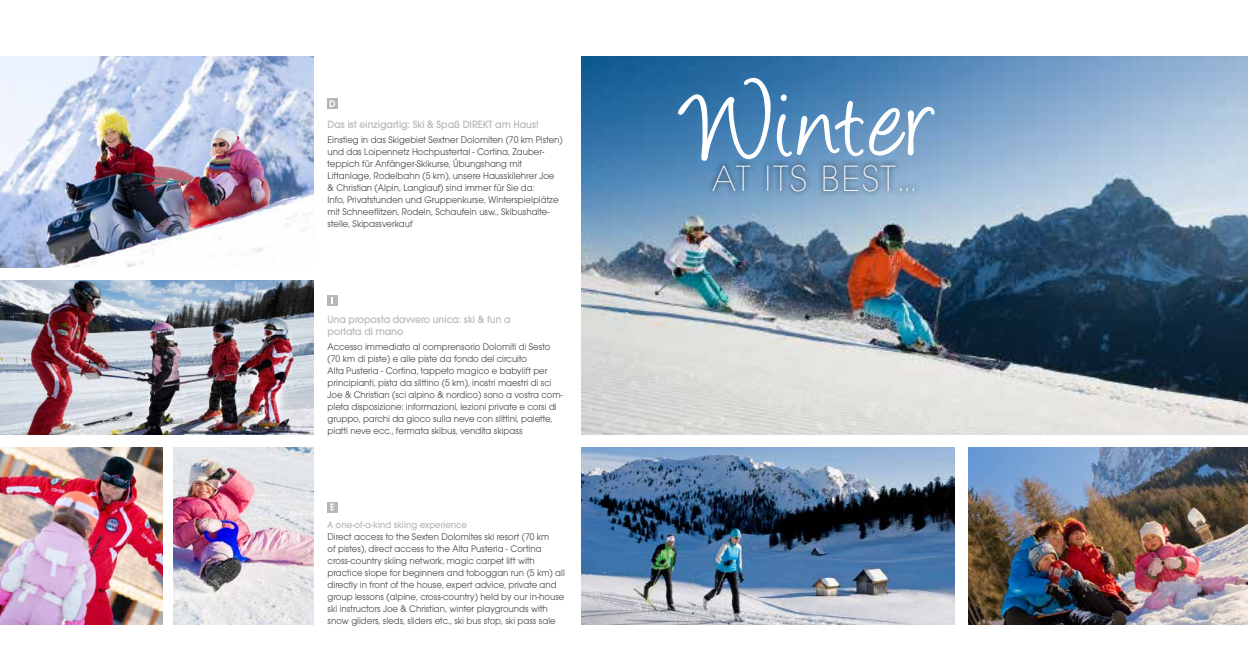
<style>
.page{position:relative;width:1248px;height:667px;background:#fff}
.page>*{position:absolute;margin:0;border:0;box-sizing:border-box;transform-origin:0 0}
.t1{font:118.2px "Angelina";letter-spacing:.02em;color:#fff}
.t2{font:200 37.9px "Avant Garde Gothic Itc T";letter-spacing:.04em;color:#fff}
.t3{font:500 11px/12px "Avant Garde Gothic Itc T";color:#b5b6b8;scale:.95 1}
.t4{font:10px/12px "Avant Garde Gothic Itc T";color:#494948;scale:.95 1}
.t5{font:500 10px "Avant Garde Gothic Itc T";color:#b5b6b8;scale:.95 1}
</style>
<div class="page">
<img style="left:581px;top:57px;width:666px;height:377px">
<img style="left:0;top:447px;width:163px;height:177px">
<img style="left:0;top:280px;width:313px;height:154px">
<img style="left:581px;top:447px;width:373px;height:177px">
<div style="left:327px;top:98px;width:10px;height:11px;background:#b5b6b8"></div>
<svg style="left:329px;top:100px;width:6px;height:7px"></svg>
<svg style="left:327px;top:294px;width:10px;height:11px"></svg>
<div style="left:327px;top:501px;width:10px;height:11px;background:#b5b6b8"></div>
<svg style="left:330px;top:503px;width:4px;height:7px"></svg>
<svg style="left:707px;top:159px;width:213px;height:38px;background:#7097bb"></svg>
<img style="left:174px;top:447px;width:139px;height:177px">
<img style="left:968px;top:447px;width:279px;height:177px">
<img style="left:0;top:57px;width:313px;height:211px">
<p class="t3" style="left:327px;top:118px;width:224px">Das ist einzigartig: Ski &amp; Spaß DIREKT am Haus!</p>
<p class="t4" style="left:327px;top:133px;width:249px">Einstieg in das Skigebiet Sextner Dolomiten (70 km Pisten) und das Loipennetz Hochpustertal - Cortina, Zauber&shy;teppich für Anfänger-Skikurse, Übungshang mit Liftanlage, Rodelbahn (5 km), unsere Hausskilehrer Joe &amp; Christian (Alpin, Langlauf) sind immer für Sie da:<br>Info, Privatstunden und Gruppenkurse, Winterspielplätze mit Schneeflitzen, Rodeln, Schaufeln usw., Skibushalte&shy;stelle, Skipassverkauf</p>
<p class="t3" style="left:327px;top:313px;width:194px">Una proposta davvero unica: ski &amp; fun a portata di mano</p>
<p class="t4" style="left:327px;top:340px;width:249px">Accesso immediato al comprensorio Dolomiti di Sesto (70 km di piste) e alle piste da fondo del circuito<br>Alta Pusteria - Cortina, tappeto magico e babylift per principianti, pista da slittino (5 km), inostri maestri di sci Joe &amp; Christian (sci alpino &amp; nordico) sono a vostra com&shy;pleta disposizione: informazioni, lezioni private e corsi di gruppo, parchi da gioco sulla neve con slittini, palette, piatti neve ecc., fermata skibus, vendita skipass</p>
<p class="t5" style="left:327px;top:518px;width:148px">A one-of-a-kind skiing experience</p>
<p class="t4" style="left:327px;top:530px;width:251px">Direct access to the Sexten Dolomites ski resort (70 km<br>of pistes), direct access to the Alta Pusteria - Cortina cross-country skiing network, magic carpet lift with practice slope for beginners and toboggan run (5 km) all directly in front of the house, expert advice, private and group lessons (alpine, cross-country) held by our in-house ski instructors Joe &amp; Christian, winter playgrounds with snow gliders, sleds, sliders etc., ski bus stop, ski pass sale</p>
<h1 class="t1" style="left:686px;top:73px;width:254px">Winter</h1>
<h2 class="t2" style="left:712px;top:156px;width:206px">AT ITS BEST…</h2>
</div>
